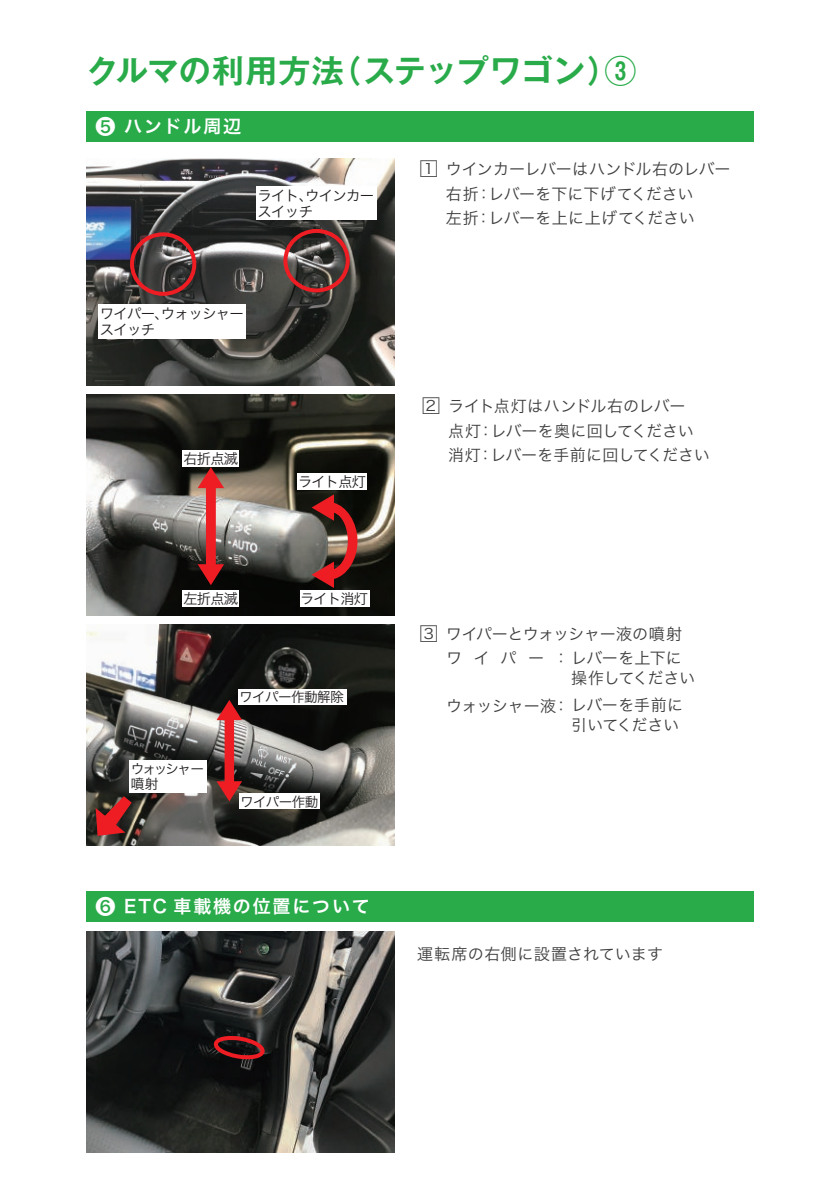
<style>
.page{position:relative;width:840px;height:1191px;background:#fff}
.page>*{position:absolute;margin:0;border:0;box-sizing:border-box;transform-origin:0 0}
.t1{font:700 32px "Gothic MB101 Pro De";letter-spacing:-.01em;color:#29ab4a}
.t2{font:18px "Hira Kaku Pro W6";letter-spacing:.1em;color:#fff}
.t3{font:16px/24.4px "Hiragino Sans W3";letter-spacing:-.015em;color:#3e3e3f}
.t4{font:16px "Hiragino Sans W3";letter-spacing:.02em;color:#3e3e3f}
.t5{font:14.4px/15.8px "Hira Kaku Pro W3";letter-spacing:-.05em;color:#231f20}
.t6{font:14.2px "Hira Kaku Pro W3";letter-spacing:-.05em;color:#231f20}
.t7{font:13.6px "Hira Kaku Pro W3";letter-spacing:-.05em;color:#231f20}
.t8{font:13.6px/15px "Hira Kaku Pro W3";letter-spacing:-.13em;color:#231f20}
.s1{font-size:20px}
.s2{font-size:22px}
.s3{font-size:14.4px}
</style>
<div class="page">
<hr style="left:783px;top:397px;width:56px;height:1px;background:#6c6d70">
<hr style="left:783px;top:793px;width:56px;height:1px;background:#6c6d70">
<img style="left:87px;top:625px;width:307px;height:220px">
<img style="left:87px;top:931px;width:307px;height:221px">
<div style="left:87px;top:111px;width:666px;height:31px;background:#29ab4a"></div>
<img style="left:87px;top:394px;width:307px;height:221px">
<img style="left:87px;top:159px;width:307px;height:227px">
<div style="left:239px;top:793px;width:80px;height:16px;background:#fff"></div>
<div style="left:238px;top:689px;width:109px;height:15px;background:#fff"></div>
<svg style="left:216px;top:700px;width:26px;height:101px;background:#9c4546"></svg>
<svg style="left:96px;top:796px;width:36px;height:40px"></svg>
<div style="left:129px;top:761px;width:78px;height:32px;background:#fff"></div>
<div style="left:256px;top:186px;width:120px;height:34px;background:#fff"></div>
<div style="left:98px;top:304px;width:148px;height:35px;background:#fff"></div>
<div style="left:130px;top:232px;width:66px;height:64px;border:4px solid #ee1d23;border-radius:50%"></div>
<div style="left:283px;top:229px;width:66px;height:63px;border:4px solid #ee1d23;border-radius:50%"></div>
<div style="left:182px;top:591px;width:57px;height:16px;background:#fff"></div>
<div style="left:182px;top:450px;width:57px;height:16px;background:#fff"></div>
<svg style="left:197px;top:467px;width:27px;height:118px;background:#a64f4d"></svg>
<div style="left:297px;top:474px;width:70px;height:16px;background:#fff"></div>
<div style="left:299px;top:591px;width:70px;height:16px;background:#fff"></div>
<svg style="left:311px;top:494px;width:46px;height:94px;background:#773531"></svg>
<div style="left:87px;top:890px;width:666px;height:31px;background:#29ab4a"></div>
<svg style="left:213px;top:1034px;width:54px;height:24px"></svg>
<h1 class="t1" style="left:86px;top:45px;width:551px">クルマの利用方法（ステップワゴン）③</h1>
<p class="t2" style="left:95px;top:110px;width:147px"><span class="s1">❺</span> ハンドル周辺</p>
<p class="t5" style="left:257px;top:186px;width:118px">ライト、ウインカースイッチ</p>
<p class="t5" style="left:100px;top:305px;width:145px">ワイパー、ウォッシャースイッチ</p>
<p class="t6" style="left:183px;top:446px;width:56px">右折点滅</p>
<p class="t6" style="left:183px;top:586px;width:56px">左折点滅</p>
<p class="t6" style="left:298px;top:469px;width:69px">ライト点灯</p>
<p class="t6" style="left:300px;top:586px;width:69px">ライト消灯</p>
<p class="t8" style="left:131px;top:760px;width:75px">ウォッシャー噴射</p>
<p class="t7" style="left:239px;top:684px;width:106px">ワイパー作動解除</p>
<p class="t7" style="left:240px;top:789px;width:80px">ワイパー作動</p>
<p class="t2" style="left:95px;top:890px;width:276px"><span class="s1">❻</span> ETC 車載機の位置について</p>
<p class="t3" style="left:417px;top:155px;width:314px;text-align:center"><span class="s2">□</span><span class="s3">１</span>ウインカーレバーはハンドル右のレバー右折：レバーを下に下げてください<br>左折：レバーを上に上げてください</p>
<p class="t3" style="left:448px;top:392px;width:263px;text-indent:-28px"><span class="s2">□</span><span class="s3">２</span>ライト点灯はハンドル右のレバー<br>点灯：レバーを奥に回してください消灯：レバーを手前に回してください</p>
<p class="t3" style="left:417px;top:620px;width:266px;text-align:right"><span class="s2">□</span><span class="s3">３</span>ワイパーとウォッシャー液の噴射ワ イ パ ー：レバーを上下に</p>
<p class="t3" style="left:446px;top:663px;width:250px;line-height:28px;text-indent:125px">操作してくださいウォッシャー液：レバーを手前に</p>
<p class="t3" style="left:571px;top:712px;width:109px">引いてください</p>
<p class="t4" style="left:417px;top:940px;width:247px">運転席の右側に設置されています</p>
</div>
